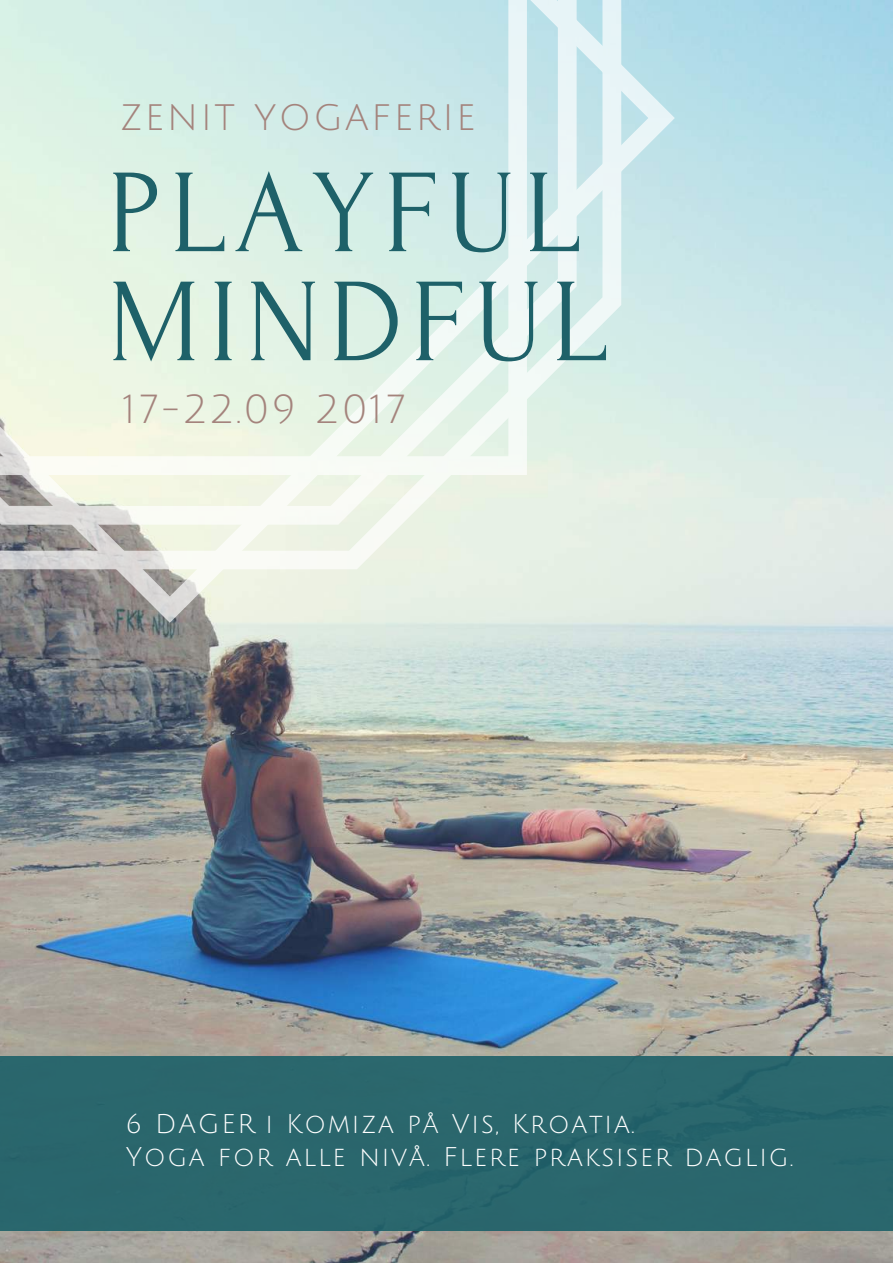
<style>
.page{position:relative;width:893px;height:1263px;background:#fff}
.page>*{position:absolute;margin:0;border:0;box-sizing:border-box;transform-origin:0 0}
.t1{font:119.1px/109.1px "Forum";letter-spacing:.07em;color:#1e6169}
.t2{font:39.6px "Julius Sans One";letter-spacing:.06em;color:#a4837c}
.t3{font:26.4px/32.5px "Julius Sans One";letter-spacing:.07em;color:#fff}
</style>
<div class="page">
<img style="left:0;top:0;width:892px;height:1262px">
<svg style="left:0;top:0;width:674px;height:623px;background:#dcece4"></svg>
<div style="left:0;top:1057px;width:892px;height:174px;background:#2a676d"></div>
<h2 class="t2" style="left:120px;top:96px;width:357px">zenit yogaferie</h2>
<h1 class="t1" style="left:108px;top:160px;width:500px">PLAYFUL<br>MINDFUL</h1>
<h2 class="t2" style="left:123px;top:388px;width:284px">17-22.09 2017</h2>
<p class="t3" style="left:126px;top:1108px;width:668px">6 DAGER i Komiza på Vis, Kroatia.<br>Yoga for alle nivå. Flere praksiser daglig.</p>
</div>
